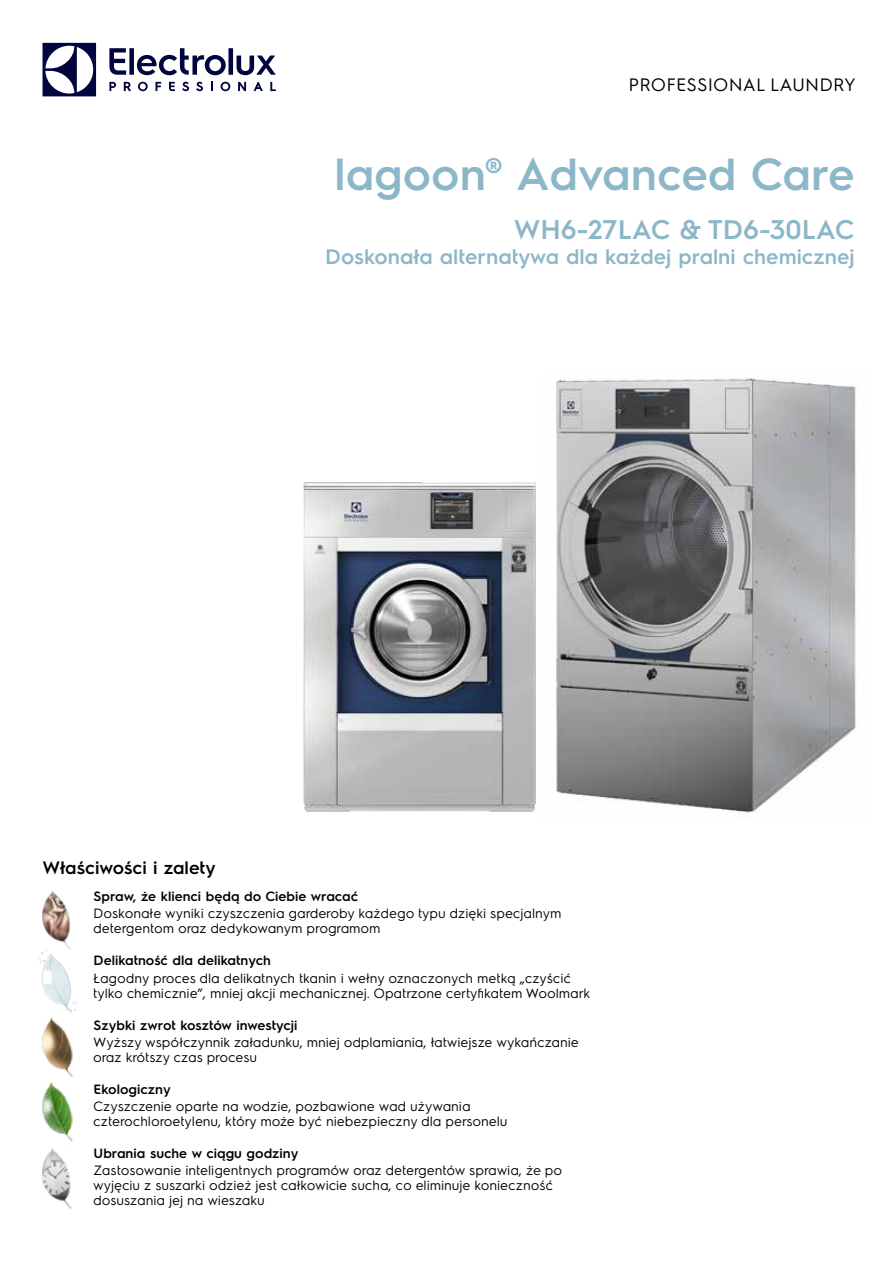
<style>
.page{position:relative;width:893px;height:1263px;background:#fff}
.page>*{position:absolute;margin:0;border:0;box-sizing:border-box;transform-origin:0 0}
.t1{font:600 45px "Electrolux Sans";color:#8cb7c9}
.t2{font:600 27px "Electrolux Sans";letter-spacing:-.005em;color:#8cb7c9}
.t3{font:600 21px "Electrolux Sans";color:#8cb7c9}
.t4{font:18px "Electrolux Sans";color:#000}
.t5{font:600 18px "Electrolux Sans";color:#000}
.t6{font:13.5px/15px "Electrolux Sans";color:#000}
.t7{font:600 13.5px "Electrolux Sans";color:#000}
</style>
<div class="page">
<svg style="left:43px;top:43px;width:53px;height:53px"></svg>
<svg style="left:109px;top:48px;width:167px;height:27px"></svg>
<svg style="left:270px;top:82px;width:6px;height:9px"></svg>
<svg style="left:221px;top:82px;width:9px;height:9px"></svg>
<svg style="left:211px;top:82px;width:2px;height:9px"></svg>
<svg style="left:196px;top:82px;width:7px;height:9px"></svg>
<svg style="left:182px;top:82px;width:7px;height:9px"></svg>
<svg style="left:169px;top:82px;width:6px;height:9px"></svg>
<svg style="left:156px;top:82px;width:5px;height:9px"></svg>
<svg style="left:138px;top:82px;width:10px;height:9px"></svg>
<svg style="left:124px;top:82px;width:7px;height:9px"></svg>
<svg style="left:109px;top:82px;width:7px;height:9px"></svg>
<svg style="left:254px;top:82px;width:9px;height:9px"></svg>
<svg style="left:238px;top:82px;width:8px;height:9px"></svg>
<img style="left:42px;top:890px;width:28px;height:56px">
<img style="left:41px;top:1082px;width:32px;height:60px">
<img style="left:42px;top:1017px;width:31px;height:60px">
<img style="left:41px;top:1148px;width:31px;height:61px">
<img style="left:38px;top:946px;width:40px;height:67px">
<img style="left:303px;top:482px;width:233px;height:330px">
<img style="left:556px;top:378px;width:303px;height:435px">
<h3 class="t4" style="left:629px;top:72px;width:229px">PROFESSIONAL LAUNDRY</h3>
<h1 class="t1" style="left:335px;top:142px;width:522px">lagoon® Advanced Care</h1>
<h2 class="t2" style="left:514px;top:211px;width:342px">WH6-27LAC &amp; TD6-30LAC</h2>
<h3 class="t3" style="left:325px;top:242px;width:531px">Doskonała alternatywa dla każdej pralni chemicznej</h3>
<h3 class="t5" style="left:43px;top:854px;width:175px">Właściwości i zalety</h3>
<p class="t7" style="left:94px;top:887px;width:266px">Spraw, że klienci będą do Ciebie wracać</p>
<p class="t6" style="left:94px;top:905px;width:470px">Doskonałe wyniki czyszczenia garderoby każdego typu dzięki specjalnym detergentom oraz dedykowanym programom</p>
<p class="t7" style="left:94px;top:951px;width:179px">Delikatność dla delikatnych</p>
<p class="t6" style="left:94px;top:969px;width:499px">Łagodny proces dla delikatnych tkanin i wełny oznaczonych metką „czyścić tylko chemicznie”, mniej akcji mechanicznej. Opatrzone certyfikatem Woolmark</p>
<p class="t7" style="left:94px;top:1015px;width:205px">Szybki zwrot kosztów inwestycji</p>
<p class="t6" style="left:94px;top:1033px;width:487px">Wyższy współczynnik załadunku, mniej odplamiania, łatwiejsze wykańczanie oraz krótszy czas procesu</p>
<p class="t7" style="left:94px;top:1079px;width:79px">Ekologiczny</p>
<p class="t6" style="left:94px;top:1098px;width:416px">Czyszczenie oparte na wodzie, pozbawione wad używania czterochloroetylenu, który może być niebezpieczny dla personelu</p>
<p class="t7" style="left:94px;top:1144px;width:206px">Ubrania suche w ciągu godziny</p>
<p class="t6" style="left:94px;top:1162px;width:471px">Zastosowanie inteligentnych programów oraz detergentów sprawia, że po wyjęciu z suszarki odzież jest całkowicie sucha, co eliminuje konieczność dosuszania jej na wieszaku</p>
</div>
